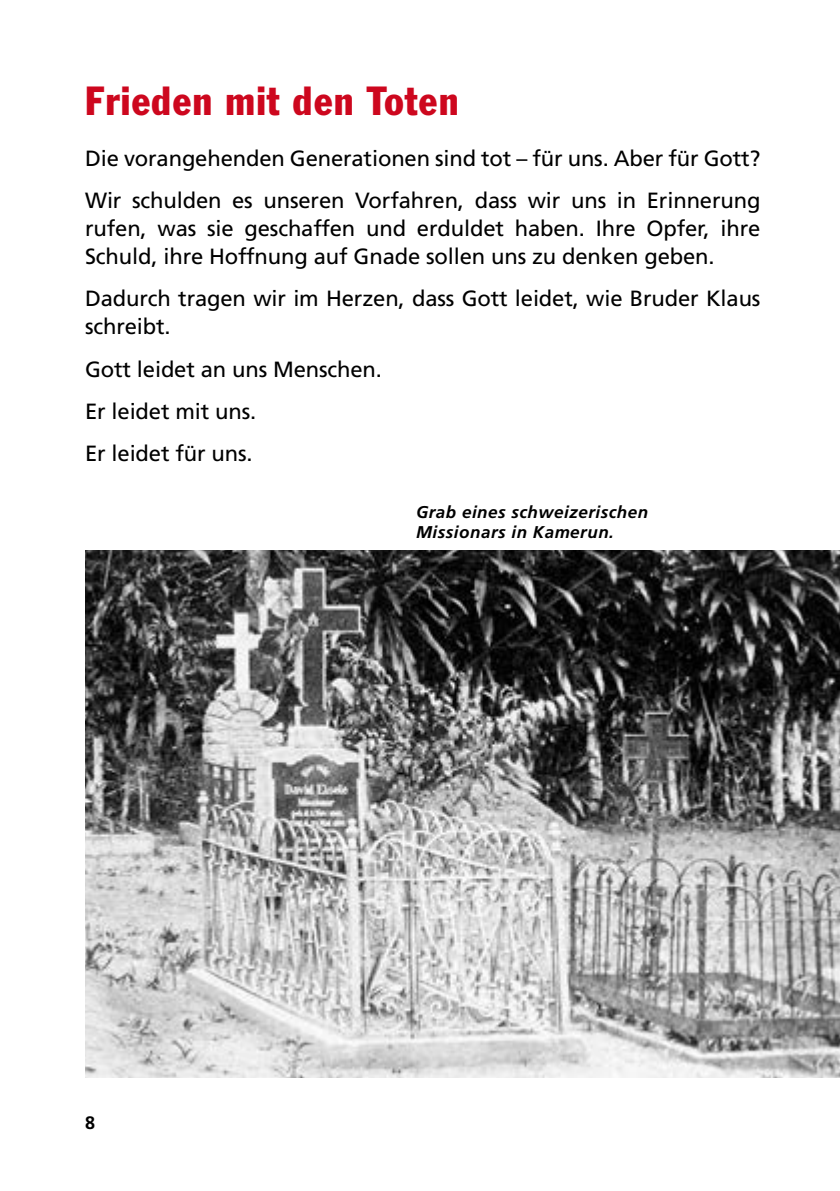
<style>
.page{position:relative;width:840px;height:1191px;background:#fff}
.page>*{position:absolute;margin:0;border:0;box-sizing:border-box;transform-origin:0 0}
.kolumnentitel_innen{font:condensed 40px "Franklin Gothic Std";letter-spacing:.03em;color:#cd071e}
.grundtext_innen{font:22px/28px "Frutiger LT Pro";letter-spacing:-.005em;color:#000;text-align:justify}
.t1{font:700 18px "Frutiger LT Pro";color:#000}
.Bildlegenden{font:italic 700 17px/20px "Frutiger LT Pro";letter-spacing:.03em;color:#000}
</style>
<div class="page">
<img style="left:85px;top:550px;width:754px;height:527px">
<p class="kolumnentitel_innen" style="left:85px;top:77px;width:375px">Frieden mit den Toten</p>
<p class="grundtext_innen" style="left:85px;top:144px;width:676px">Die vorangehenden Generationen sind tot – für uns. Aber für Gott?</p>
<p class="grundtext_innen" style="left:85px;top:187px;width:676px">Wir schulden es unseren Vorfahren, dass wir uns in Erinnerung rufen, was sie geschaffen und erduldet haben. Ihre Opfer, ihre Schuld, ihre Hoffnung auf Gnade sollen uns zu denken geben.</p>
<p class="grundtext_innen" style="left:85px;top:285px;width:676px">Dadurch tragen wir im Herzen, dass Gott leidet, wie Bruder Klaus schreibt.</p>
<p class="grundtext_innen" style="left:85px;top:355px;width:298px">Gott leidet an uns Menschen.</p>
<p class="grundtext_innen" style="left:85px;top:397px;width:173px">Er leidet mit uns.</p>
<p class="grundtext_innen" style="left:85px;top:439px;width:169px">Er leidet für uns.</p>
<p class="t1" style="left:85px;top:1111px;width:12px">8</p>
<p class="Bildlegenden" style="left:416px;top:502px;width:233px">Grab eines schweizerischen<br>Missionars in Kamerun.</p>
</div>
